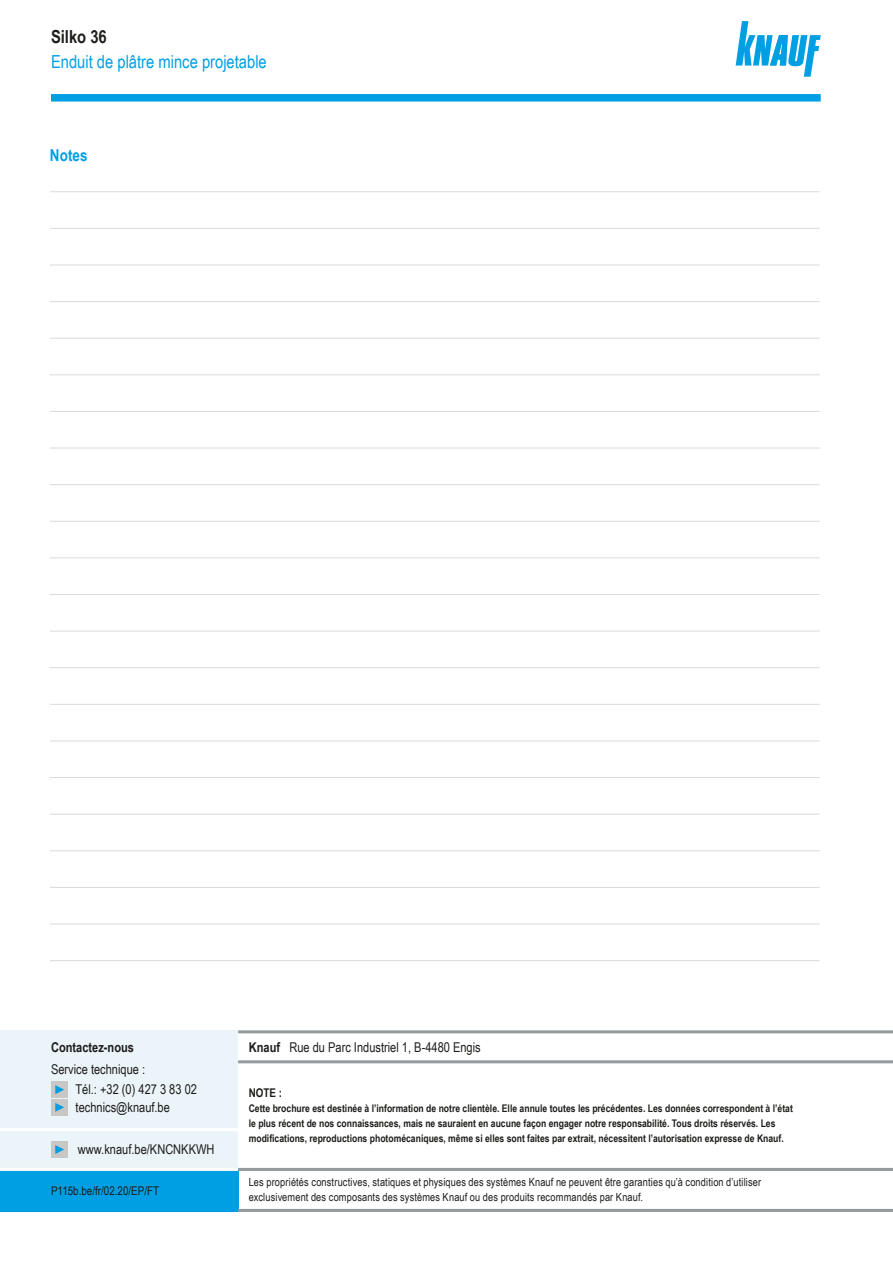
<style>
.page{position:relative;width:893px;height:1263px;background:#fff}
.page>*{position:absolute;margin:0;border:0;box-sizing:border-box;transform-origin:0 0}
.t1{font:18px "Arial Narrow";color:#009fe3}
.t2{font:700 18px "Arial Narrow";color:#1d1d1b}
.t3{font:700 16.5px "Arial Narrow";letter-spacing:.005em;color:#009fe3}
.t4{font:13.5px/20.1px "Arial Narrow";color:#1d1d1b}
.t5{font:700 13.5px "Arial Narrow";color:#1d1d1b}
.t6{font:12px "Arial Narrow";color:#1d1d1b}
.t7{font:700 12px "Arial Narrow";color:#1d1d1b}
.t8{font:11.25px/15px "Arial Narrow";letter-spacing:.015em;color:#1d1d1b}
.t9{font:700 10.5px/15px "Arial Narrow";color:#1d1d1b}
.s1{font-weight:700}
</style>
<div class="page">
<div style="left:51px;top:94px;width:770px;height:8px;background:#009fe3"></div>
<svg style="left:736px;top:21px;width:85px;height:56px"></svg>
<div style="left:0;top:1030px;width:238px;height:139px;background:#ebf4f8"></div>
<div style="left:0;top:1169px;width:238px;height:43px;background:#009fe3"></div>
<hr style="left:0;top:1128px;width:238px;height:3px;background:#fff">
<hr style="left:0;top:1168px;width:238px;height:3px;background:#fff">
<hr style="left:238px;top:1030px;width:655px;height:3px;background:#94999c">
<hr style="left:238px;top:1060px;width:655px;height:3px;background:#94999c">
<hr style="left:238px;top:1168px;width:655px;height:3px;background:#94999c">
<hr style="left:238px;top:1209px;width:655px;height:3px;background:#94999c">
<div style="left:51px;top:1081px;width:16px;height:16px;background:#c7c7c6"></div>
<div style="left:51px;top:1099px;width:16px;height:16px;background:#c7c7c6"></div>
<div style="left:51px;top:1141px;width:16px;height:16px;background:#c7c7c6"></div>
<svg style="left:55px;top:1085px;width:9px;height:9px"></svg>
<svg style="left:55px;top:1103px;width:9px;height:9px"></svg>
<svg style="left:55px;top:1145px;width:9px;height:9px"></svg>
<hr style="left:50px;top:191px;width:770px;height:1px;background:#dadada">
<hr style="left:50px;top:484px;width:770px;height:1px;background:#dadada">
<hr style="left:50px;top:777px;width:770px;height:1px;background:#dadada">
<hr style="left:50px;top:338px;width:770px;height:1px;background:#dadada">
<hr style="left:50px;top:631px;width:770px;height:1px;background:#dadada">
<hr style="left:50px;top:924px;width:770px;height:1px;background:#dadada">
<hr style="left:50px;top:228px;width:770px;height:1px;background:#dadada">
<hr style="left:50px;top:521px;width:770px;height:1px;background:#dadada">
<hr style="left:50px;top:814px;width:770px;height:1px;background:#dadada">
<hr style="left:50px;top:374px;width:770px;height:1px;background:#dadada">
<hr style="left:50px;top:667px;width:770px;height:1px;background:#dadada">
<hr style="left:50px;top:960px;width:770px;height:1px;background:#dadada">
<hr style="left:50px;top:265px;width:770px;height:1px;background:#dadada">
<hr style="left:50px;top:557px;width:770px;height:1px;background:#dadada">
<hr style="left:50px;top:850px;width:770px;height:1px;background:#dadada">
<hr style="left:50px;top:411px;width:770px;height:1px;background:#dadada">
<hr style="left:50px;top:704px;width:770px;height:1px;background:#dadada">
<hr style="left:50px;top:301px;width:770px;height:1px;background:#dadada">
<hr style="left:50px;top:594px;width:770px;height:1px;background:#dadada">
<hr style="left:50px;top:887px;width:770px;height:1px;background:#dadada">
<hr style="left:50px;top:448px;width:770px;height:1px;background:#dadada">
<hr style="left:50px;top:740px;width:770px;height:1px;background:#dadada">
<h1 class="t2" style="left:51px;top:23px;width:57px">Silko 36</h1>
<h1 class="t1" style="left:51px;top:49px;width:217px">Enduit de plâtre mince projetable</h1>
<h2 class="t3" style="left:50px;top:143px;width:39px">Notes</h2>
<p class="t5" style="left:51px;top:1037px;width:85px">Contactez-nous</p>
<p class="t4" style="left:75px;top:1059px;width:123px;text-indent:-24px">Service technique :<br>Tél.: +32 (0) 427 3 83 02</p>
<p class="t4" style="left:76px;top:1097px;width:96px">technics@knauf.be</p>
<p class="t4" style="left:78px;top:1139px;width:138px">www.knauf.be/KNCNKKWH</p>
<p class="t6" style="left:51px;top:1182px;width:110px">P115b.be/fr/02.20/EP/FT</p>
<p class="t4" style="left:249px;top:1036px;width:233px"><span class="s1">Knauf</span> Rue du Parc Industriel 1, B-4480 Engis</p>
<p class="t7" style="left:249px;top:1084px;width:35px">NOTE :</p>
<p class="t9" style="left:249px;top:1101px;width:546px">Cette brochure est destinée à l’information de notre clientèle. Elle annule toutes les précédentes. Les données correspondent à l’état le plus récent de nos connaissances, mais ne sauraient en aucune façon engager notre responsabilité. Tous droits réservés. Les modifications, reproductions photomécaniques, même si elles sont faites par extrait, nécessitent l’autorisation expresse de Knauf.</p>
<p class="t8" style="left:249px;top:1174px;width:514px">Les propriétés constructives, statiques et physiques des systèmes Knauf ne peuvent être garanties qu’à condition d’utiliser exclusivement des composants des systèmes Knauf ou des produits recommandés par Knauf.</p>
</div>
